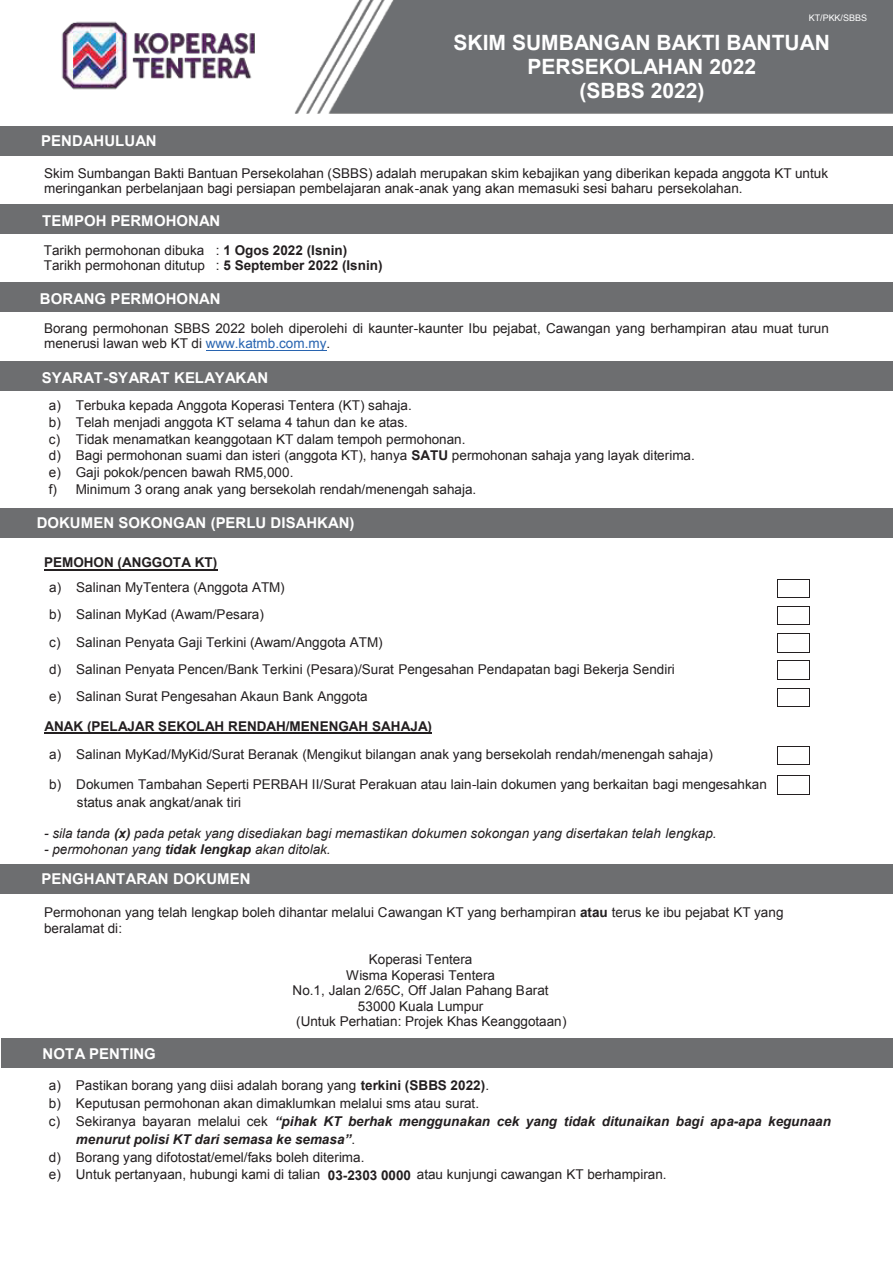
<style>
.page{position:relative;width:893px;height:1263px;background:#fff}
.page>*{position:absolute;margin:0;border:0;box-sizing:border-box;transform-origin:0 0}
.t1{font:700 21px/24.5px "Arial";color:#fff;text-align:center}
.t2{font:700 15px "Arial";color:#fff}
.t3{font:13.5px/16.6px "Arial";color:#231f20}
.t4{font:italic 13.5px "Arial";color:#231f20}
.t5{font:italic 700 13.5px "Arial";color:#231f20}
.t6{font:700 13.5px "Arial";color:#231f20}
.t7{font:9px "Arial";letter-spacing:-.005em;color:#fff}
.s1{font-weight:700}
.s2{color:#2864b0}
.s3{font-weight:400;font-style:normal}
</style>
<div class="page">
<img style="left:294px;top:0;width:599px;height:114px">
<hr style="left:206px;top:350px;width:121px;height:1px;background:#2864b0">
<hr style="left:44px;top:569px;width:173px;height:1px;background:#231f20">
<hr style="left:778px;top:579px;width:31px;height:1px;background:#231f20">
<hr style="left:779px;top:597px;width:30px;height:1px;background:#231f20">
<svg style="left:809px;top:579px;width:1px;height:19px"></svg>
<hr style="left:779px;top:606px;width:30px;height:1px;background:#231f20">
<hr style="left:779px;top:624px;width:30px;height:1px;background:#231f20">
<svg style="left:809px;top:606px;width:1px;height:19px"></svg>
<hr style="left:779px;top:633px;width:30px;height:1px;background:#231f20">
<hr style="left:779px;top:652px;width:30px;height:1px;background:#231f20">
<svg style="left:809px;top:633px;width:1px;height:20px"></svg>
<hr style="left:779px;top:660px;width:30px;height:1px;background:#231f20">
<hr style="left:779px;top:679px;width:30px;height:1px;background:#231f20">
<svg style="left:809px;top:660px;width:1px;height:20px"></svg>
<hr style="left:779px;top:688px;width:30px;height:1px;background:#231f20">
<hr style="left:44px;top:733px;width:388px;height:1px;background:#231f20">
<hr style="left:779px;top:706px;width:30px;height:1px;background:#231f20">
<svg style="left:809px;top:688px;width:1px;height:19px"></svg>
<hr style="left:779px;top:746px;width:30px;height:1px;background:#231f20">
<hr style="left:779px;top:764px;width:30px;height:1px;background:#231f20">
<svg style="left:809px;top:746px;width:1px;height:19px"></svg>
<svg style="left:778px;top:775px;width:32px;height:20px"></svg>
<img style="left:61px;top:21px;width:194px;height:69px">
<div style="left:0;top:126px;width:893px;height:30px;background:#6d6e70"></div>
<div style="left:0;top:204px;width:893px;height:29px;background:#6d6e70"></div>
<div style="left:0;top:282px;width:893px;height:30px;background:#6d6e70"></div>
<div style="left:0;top:361px;width:893px;height:30px;background:#6d6e70"></div>
<div style="left:0;top:508px;width:893px;height:29px;background:#6d6e70"></div>
<div style="left:0;top:864px;width:893px;height:30px;background:#6d6e70"></div>
<div style="left:1px;top:1038px;width:892px;height:30px;background:#6d6e70"></div>
<p class="t7" style="left:809px;top:14px;width:60px">KT/PKK/SBBS</p>
<p class="t2" style="left:41px;top:135px;width:117px">PENDAHULUAN</p>
<h1 class="t1" style="left:453px;top:32px;width:378px">SKIM SUMBANGAN BAKTI BANTUAN<br>PERSEKOLAHAN 2022<br>(SBBS 2022)</h1>
<p class="t3" style="left:44px;top:166px;width:786px;line-height:15.5px">Skim Sumbangan Bakti Bantuan Persekolahan (SBBS) adalah merupakan skim kebajikan yang diberikan kepada anggota KT untuk meringankan perbelanjaan bagi persiapan pembelajaran anak-anak yang akan memasuki sesi baharu persekolahan.</p>
<p class="t2" style="left:42px;top:215px;width:180px">TEMPOH PERMOHONAN</p>
<p class="t3" style="left:44px;top:243px;width:340px;line-height:15.6px">Tarikh permohonan dibuka : <span class="s1">1 Ogos 2022 (Isnin)<br></span>Tarikh permohonan ditutup : <span class="s1">5 September 2022 (Isnin)</span></p>
<p class="t2" style="left:40px;top:293px;width:182px">BORANG PERMOHONAN</p>
<p class="t3" style="left:44px;top:322px;width:786px;line-height:15.5px">Borang permohonan SBBS 2022 boleh diperolehi di kaunter-kaunter Ibu pejabat, Cawangan yang berhampiran atau muat turun menerusi lawan web KT di <span class="s2">www.katmb.com.my</span>.</p>
<p class="t2" style="left:42px;top:372px;width:228px">SYARAT-SYARAT KELAYAKAN</p>
<p class="t3" style="left:49px;top:399px;width:647px">a) Terbuka kepada Anggota Koperasi Tentera (KT) sahaja.<br>b) Telah menjadi anggota KT selama 4 tahun dan ke atas.<br>c) Tidak menamatkan keanggotaan KT dalam tempoh permohonan.<br>d) Bagi permohonan suami dan isteri (anggota KT), hanya <span class="s1">SATU</span> permohonan sahaja yang layak diterima. e) Gaji pokok/pencen bawah RM5,000.<br>f) Minimum 3 orang anak yang bersekolah rendah/menengah sahaja.</p>
<p class="t2" style="left:37px;top:517px;width:319px">DOKUMEN SOKONGAN (PERLU DISAHKAN)</p>
<p class="t6" style="left:44px;top:558px;width:175px">PEMOHON (ANGGOTA KT)</p>
<p class="t3" style="left:49px;top:575px;width:627px;line-height:27.3px">a) Salinan MyTentera (Anggota ATM)<br>b) Salinan MyKad (Awam/Pesara)<br>c) Salinan Penyata Gaji Terkini (Awam/Anggota ATM)<br>d) Salinan Penyata Pencen/Bank Terkini (Pesara)/Surat Pengesahan Pendapatan bagi Bekerja Sendiri e) Salinan Surat Pengesahan Akaun Bank Anggota</p>
<p class="t6" style="left:44px;top:721px;width:389px">ANAK (PELAJAR SEKOLAH RENDAH/MENENGAH SAHAJA)</p>
<p class="t3" style="left:49px;top:741px;width:719px;line-height:29.5px">a) Salinan MyKad/MyKid/Surat Beranak (Mengikut bilangan anak yang bersekolah rendah/menengah sahaja)<br>b) Dokumen Tambahan Seperti PERBAH II/Surat Perakuan atau lain-lain dokumen yang berkaitan bagi mengesahkan</p>
<p class="t3" style="left:77px;top:795px;width:166px">status anak angkat/anak tiri</p>
<p class="t4" style="left:44px;top:828px;width:674px">- sila tanda <span class="s1">(x)</span> pada petak yang disediakan bagi memastikan dokumen sokongan yang disertakan telah lengkap.</p>
<p class="t4" style="left:44px;top:844px;width:288px">- permohonan yang <span class="s1">tidak lengkap</span> akan ditolak.</p>
<p class="t2" style="left:42px;top:873px;width:211px">PENGHANTARAN DOKUMEN</p>
<p class="t3" style="left:44px;top:906px;width:741px;line-height:16px">Permohonan yang telah lengkap boleh dihantar melalui Cawangan KT yang berhampiran <span class="s1">atau</span> terus ke ibu pejabat KT yang beralamat di:</p>
<p class="t3" style="left:369px;top:952px;width:105px">Koperasi Tentera</p>
<p class="t3" style="left:346px;top:968px;width:150px">Wisma Koperasi Tentera</p>
<p class="t3" style="left:293px;top:984px;width:258px">No.1, Jalan 2/65C, Off Jalan Pahang Barat</p>
<p class="t3" style="left:358px;top:999px;width:127px">53000 Kuala Lumpur</p>
<p class="t3" style="left:296px;top:1015px;width:272px">(Untuk Perhatian: Projek Khas Keanggotaan)</p>
<p class="t2" style="left:43px;top:1048px;width:115px">NOTA PENTING</p>
<p class="t3" style="left:49px;top:1078px;width:442px">a) Pastikan borang yang diisi adalah borang yang <span class="s1">terkini (SBBS 2022)</span>.</p>
<p class="t3" style="left:49px;top:1096px;width:432px">b) Keputusan permohonan akan dimaklumkan melalui sms atau surat.</p>
<p class="t5" style="left:49px;top:1116px;width:784px"><span class="s3">c) Sekiranya bayaran melalui cek</span> “pihak KT berhak menggunakan cek yang tidak ditunaikan bagi apa-apa kegunaan</p>
<p class="t5" style="left:76px;top:1134px;width:281px">menurut polisi KT dari semasa ke semasa”<span class="s3">.</span></p>
<p class="t3" style="left:49px;top:1150px;width:317px">d) Borang yang difotostat/emel/faks boleh diterima.</p>
<p class="t3" style="left:49px;top:1167px;width:273px">e) Untuk pertanyaan, hubungi kami di talian</p>
<p class="t3" style="left:328px;top:1167px;width:340px"><span class="s1">03-2303 0000</span> atau kunjungi cawangan KT berhampiran.</p>
</div>
